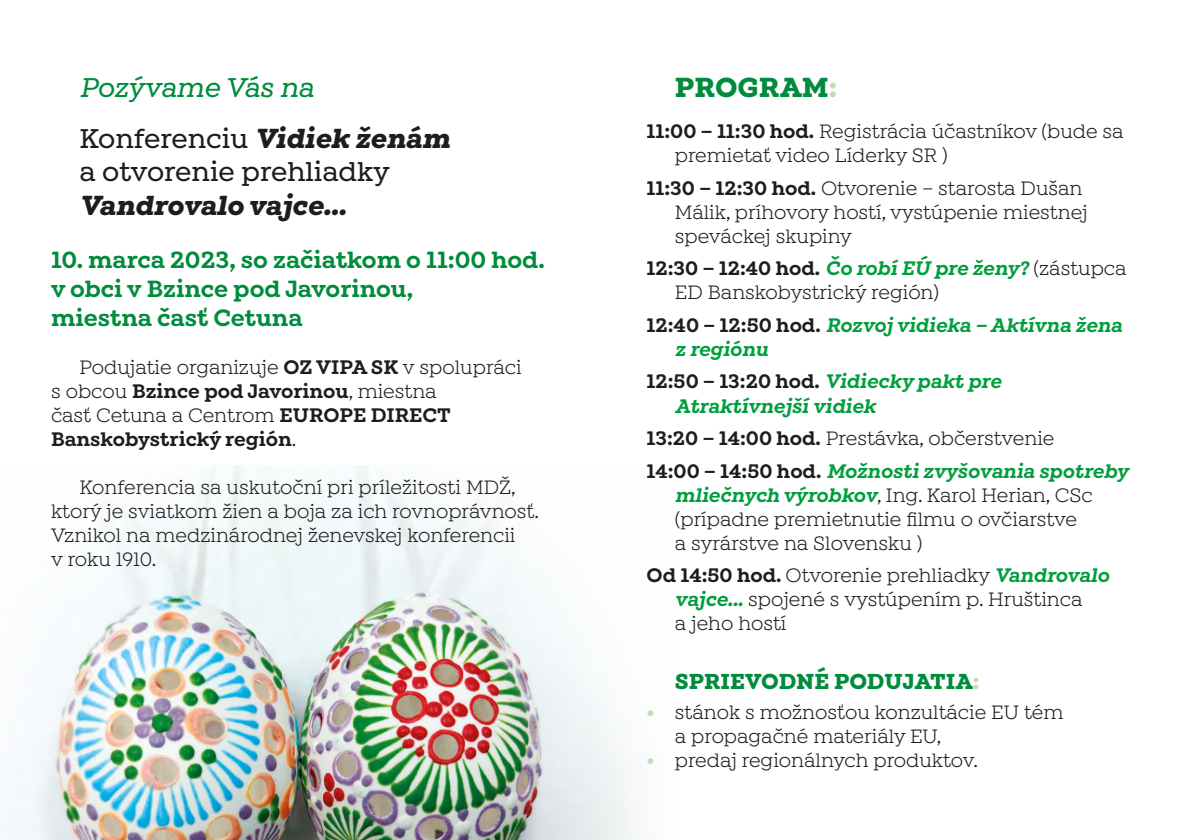
<style>
.page{position:relative;width:1191px;height:840px;background:#fff}
.page>*{position:absolute;margin:0;border:0;box-sizing:border-box;transform-origin:0 0}
.t1{font:italic 500 28px/50.6px "Winden";letter-spacing:-.005em;color:#008c3c}
.t2{font:500 28px "Winden";color:#1d1d1b}
.t3{font:italic 700 28px "Winden";color:#1d1d1b}
.t4{font:700 28px "Winden";color:#008c3c}
.t5{font:600 24px/28.8px "Winden";color:#008c3c}
.t6{font:700 22px "Winden";letter-spacing:-.01em;color:#008c3c}
.t7{font:20px/24px "Winden";color:#1d1d1b}
.t8{font:600 20px/32.4px "Winden";color:#1d1d1b}
.t9{font:italic 600 20px/24px "Winden";color:#009e3d}
.s1{font-style:normal;color:#1d1d1b}
.s2{font-weight:700;color:#1d1d1b}
.s3{font-weight:600}
.s4{font-weight:400}
.s5{color:#c2ddb0}
.s6{font-weight:600;font-style:italic;color:#009e3d}
.s7{font-style:italic;color:#009e3d}
.s8{font-weight:900;color:#c2ddb0}
</style>
<div class="page">
<img style="left:4px;top:465px;width:632px;height:374px">
<h1 class="t1" style="left:79px;top:63px;width:372px">Pozývame Vás na<br><span class="s1">Konferenciu</span> <span class="s2">Vidiek ženám</span></h1>
<h1 class="t2" style="left:79px;top:155px;width:312px">a otvorenie prehliadky</h1>
<h1 class="t3" style="left:79px;top:187px;width:268px">Vandrovalo vajce...</h1>
<p class="t5" style="left:51px;top:245px;width:495px">10. marca 2023, so začiatkom o 11:00 hod. v obci v Bzince pod Javorinou,<br>miestna časť Cetuna</p>
<p class="t7" style="left:79px;top:355px;width:251px">Podujatie organizuje <span class="s3">OZ VIPA</span></p>
<p class="t7" style="left:51px;top:355px;width:472px;text-indent:320px"><span class="s3">SK</span> v spolupráci s obcou <span class="s3">Bzince pod Javorinou</span>, miestna<br>časť Cetuna a Centrom <span class="s3">EUROPE</span></p>
<p class="t8" style="left:371px;top:398px;width:15px">DIRECT</p>
<p class="t8" style="left:51px;top:422px;width:247px">Banskobystrický región<span class="s4">.</span></p>
<p class="t7" style="left:51px;top:475px;width:489px;text-indent:28px">Konferencia sa uskutoční pri príležitosti MDŽ, ktorý je sviatkom žien a boja za ich rovnoprávnosť.<br>Vznikol na medzinárodnej ženevskej konferencii<br>v roku 1910.</p>
<h1 class="t4" style="left:675px;top:69px;width:164px">PROGRAM<span class="s5">:</span></h1>
<p class="t7" style="left:675px;top:120px;width:450px;text-indent:-28px"><span class="s3">11:00 – 11:30 hod.</span> Registrácia účastníkov (bude sa premietať video Líderky SR )</p>
<p class="t7" style="left:675px;top:176px;width:414px;text-indent:-28px"><span class="s3">11:30 – 12:30 hod.</span> Otvorenie – starosta Dušan<br>Málik, príhovory hostí, vystúpenie miestnej speváckej skupiny</p>
<p class="t7" style="left:675px;top:257px;width:453px;text-indent:-28px"><span class="s3">12:30 – 12:40 hod.</span> <span class="s6">Čo robí EÚ pre ženy?</span> (zástupca<br>ED Banskobystrický región)</p>
<p class="t9" style="left:675px;top:313px;width:449px;text-indent:-28px"><span class="s1">12:40 – 12:50 hod.</span> Rozvoj vidieka – Aktívna žena z regiónu</p>
<p class="t9" style="left:675px;top:369px;width:328px;text-indent:-28px"><span class="s1">12:50 – 13:20 hod.</span> Vidiecky pakt pre<br>Atraktívnejší vidiek</p>
<p class="t8" style="left:646px;top:422px;width:483px">13:20 – 14:00 hod. <span class="s4">Prestávka, občerstvenie<br></span>14:00 – 14:50 hod. <span class="s7">Možnosti zvyšovania spotreby</span></p>
<p class="t7" style="left:675px;top:483px;width:419px"><span class="s6">mliečnych výrobkov</span>, Ing. Karol Herian, CSc (prípadne premietnutie filmu o ovčiarstve a syrárstve na Slovensku )</p>
<p class="t7" style="left:675px;top:563px;width:436px;text-indent:-28px"><span class="s3">Od 14:50 hod.</span> Otvorenie prehliadky <span class="s6">Vandrovalo vajce...</span> spojené s vystúpením p. Hruštinca<br>a jeho hostí</p>
<p class="t6" style="left:675px;top:666px;width:306px">SPRIEVODNÉ PODUJATIA<span class="s5">:</span></p>
<p class="t7" style="left:675px;top:700px;width:390px;text-indent:-28px"><span class="s8">•</span> stánok s možnosťou konzultácie EU tém a propagačné materiály EU,</p>
<p class="t7" style="left:646px;top:748px;width:333px"><span class="s8">•</span> predaj regionálnych produktov.</p>
</div>
